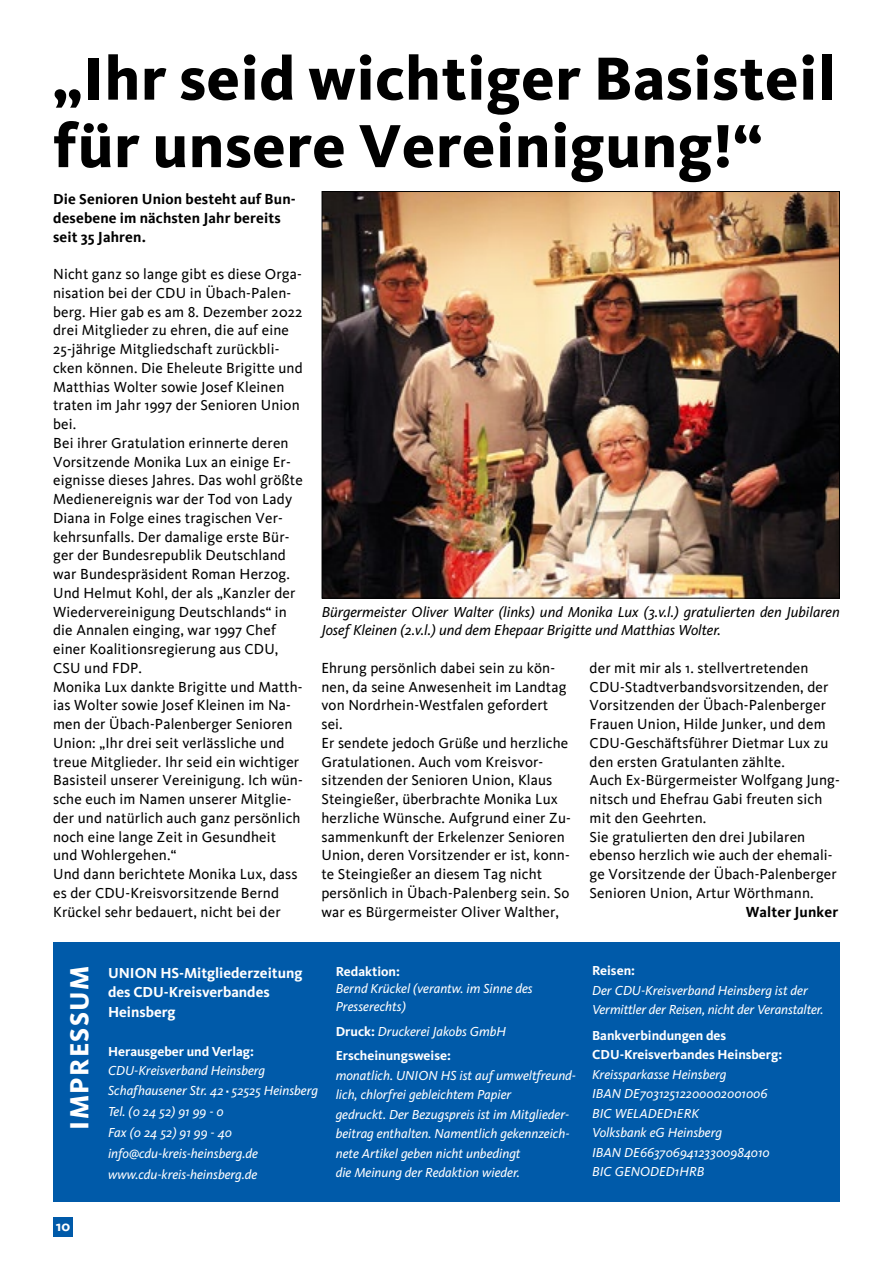
<style>
.page{position:relative;width:893px;height:1263px;background:#fff}
.page>*{position:absolute;margin:0;border:0;box-sizing:border-box;transform-origin:0 0}
.t1{font:800 63px/67.5px "Kievit";letter-spacing:.01em;color:#000}
.t2{font:800 27px "Kievit";letter-spacing:.05em;color:#fff}
.t3{font:15px/18.8px "Kievit";letter-spacing:.01em;color:#000}
.t4{font:italic 15px/18.8px "Kievit OT";color:#000}
.t5{font:700 15px/18.8px "Kievit";letter-spacing:.01em;color:#000}
.t6{font:700 15px/19.5px "Kievit OT";color:#fff}
.t7{font:700 15px "Kievit";color:#fff}
.t8{font:italic 13.5px/19.5px "Kievit OT";color:#fff}
.t9{font:700 13.5px/19.5px "Kievit OT";color:#fff}
.s1{font-weight:400;font-style:italic}
.s2{font-family:"Franklin Gothic";font-weight:600;font-style:normal}
</style>
<div class="page">
<div style="left:53px;top:1217px;width:20px;height:20px;background:#005aa9"></div>
<img style="left:324px;top:193px;width:514px;height:403px">
<div style="left:53px;top:942px;width:787px;height:259px;background:#005aa9"></div>
<h1 class="t1" style="left:53px;top:44px;width:784px">„Ihr seid wichtiger Basisteil für unsere Vereinigung!“</h1>
<p class="t5" style="left:53px;top:190px;width:244px">Die Senioren U nion besteht auf Bun&shy;desebene im nächsten Jahr bereits seit 35 Jahren.</p>
<p class="t3" style="left:53px;top:265px;width:251px">Nicht ganz so lange gibt es diese Orga&shy;nisation bei der CDU in Übach-Palen&shy;berg. Hier gab es am 8. Dezember 2022 drei Mitglieder zu ehren, die auf eine 25-jährige Mitgliedschaft zurückbli&shy;cken können. Die Eheleute Brigitte und Matthias Wolter sowie Josef Kleinen traten im Jahr 1997 der Senioren Union bei.<br>Bei ihrer Gratulation erinnerte deren Vorsitzende Monika Lux an einige Er&shy;eignisse dieses Jahres. Das wohl größte Medienereignis war der Tod von Lady Diana in Folge eines tragischen Ver&shy;kehrsunfalls. Der damalige erste Bür&shy;ger der Bundesrepublik Deutschland war Bundespräsident Roman Herzog.<br>Und Helmut Kohl, der als „Kanzler der Wiedervereinigung Deutschlands“ in die Annalen einging, war 1997 Chef einer Koalitionsregierung aus CDU, CSU und FDP.<br>Monika Lux dankte Brigitte und Matth&shy;ias Wolter sowie Josef Kleinen im Na&shy;men der Übach-Palenberger Senioren Union: „Ihr drei seit verlässliche und treue Mitglieder. Ihr seid ein wichtiger Basisteil unserer Vereinigung. Ich wün&shy;sche euch im Namen unserer Mitglie&shy;der und natürlich auch ganz persönlich noch eine lange Zeit in Gesundheit und Wohlergehen.“<br>Und dann berichtete Monika Lux, dass es der CDU-Kreisvorsitzende Bernd Krückel sehr bedauert, nicht bei der</p>
<p class="t4" style="left:322px;top:602px;width:520px">Bürgermeister Oliver Walter (links) und Monika Lux (3.v.l.) gratulierten den Jubilaren<br>Josef Kleinen (2.v.l.) und dem Ehepaar Brigitte und Matthias Wolter.</p>
<p class="t3" style="left:321px;top:659px;width:251px">Ehrung persönlich dabei sein zu kön&shy;nen, da seine Anwesenheit im Landtag von Nordrhein-Westfalen gefordert sei.<br>Er sendete jedoch Grüße und herzliche Gratulationen. Auch vom Kreisvor&shy;sitzenden der Senioren Union, Klaus Steingießer, überbrachte Monika Lux herzliche Wünsche. Aufgrund einer Zu&shy;sammenkunft der Erkelenzer Senioren Union, deren Vorsitzender er ist, konn&shy;te Steingießer an diesem Tag nicht persönlich in Übach-Palenberg sein. So war es Bürgermeister Oliver Walther,</p>
<p class="t3" style="left:590px;top:659px;width:252px">der mit mir als 1. stellvertretenden CDU-Stadtverbandsvorsitzenden, der Vorsitzenden der Übach-Palenberger Frauen Union, Hilde Junker, und dem CDU-Geschäftsführer Dietmar Lux zu den ersten Gratulanten zählte.<br>Auch Ex-Bürgermeister Wolfgang Jung&shy;nitsch und Ehefrau Gabi freuten sich mit den Geehrten.<br>Sie gratulierten den drei Jubilaren ebenso herzlich wie auch der ehemali&shy;ge Vorsitzende der Übach-Palenberger Senioren Union, Artur Wörthmann.</p>
<p class="t5" style="left:746px;top:902px;width:94px">Walter Junker</p>
<h2 class="t2" style="left:63px;top:1129px;width:165px;rotate:-90deg">IMPRESSUM</h2>
<p class="t9" style="left:592px;top:961px;width:44px">Reisen:</p>
<p class="t9" style="left:336px;top:962px;width:66px">Redaktion:</p>
<p class="t8" style="left:336px;top:979px;width:199px;line-height:18px">Bernd Krückel (verantw. im Sinne des<br>Presserechts)</p>
<p class="t9" style="left:336px;top:1020px;width:172px;line-height:24px">Druck: <span class="s1">Druckerei Jakobs GmbH<br></span>Erscheinungsweise:</p>
<p class="t8" style="left:336px;top:1065px;width:242px">monatlich. UNION HS ist auf umweltfreund&shy;lich, chlorfrei gebleichtem Papier<br>gedruckt. Der Bezugspreis ist im Mitglieder&shy;beitrag enthalten. Namentlich gekennzeich&shy;nete Artikel geben nicht unbedingt<br>die Meinung der Redaktion wieder.</p>
<p class="t6" style="left:108px;top:963px;width:196px">UNION HS-Mitgliederzeitung des CDU-Kreisverbandes<br>Heinsberg</p>
<p class="t9" style="left:108px;top:1041px;width:147px">Herausgeber und Verlag:</p>
<p class="t8" style="left:108px;top:1061px;width:212px">CDU-Kreisverband Heinsberg<br>Schafhausener Str. 42 <span class="s2">·</span> 52525 Heinsberg</p>
<p class="t8" style="left:108px;top:1101px;width:152px;line-height:21px">Tel. (0 24 52) 91 99 - 0<br>Fax (0 24 52) 91 99 - 40 info@cdu-kreis-heinsberg.de www.cdu-kreis-heinsberg.de</p>
<p class="t8" style="left:592px;top:980px;width:233px">Der CDU-Kreisverband Heinsberg ist der<br>Vermittler der Reisen, nicht der Veranstalter.</p>
<p class="t9" style="left:592px;top:1025px;width:192px">Bankverbindungen des<br>CDU-Kreisverbandes Heinsberg:</p>
<p class="t8" style="left:592px;top:1064px;width:179px">Kreissparkasse Heinsberg<br>IBAN DE70312512200002001006<br>BIC WELADED1ERK<br>Volksbank eG Heinsberg<br>IBAN DE66370694123300984010<br>BIC GENODED1HRB</p>
<p class="t7" style="left:56px;top:1217px;width:16px">10</p>
</div>
